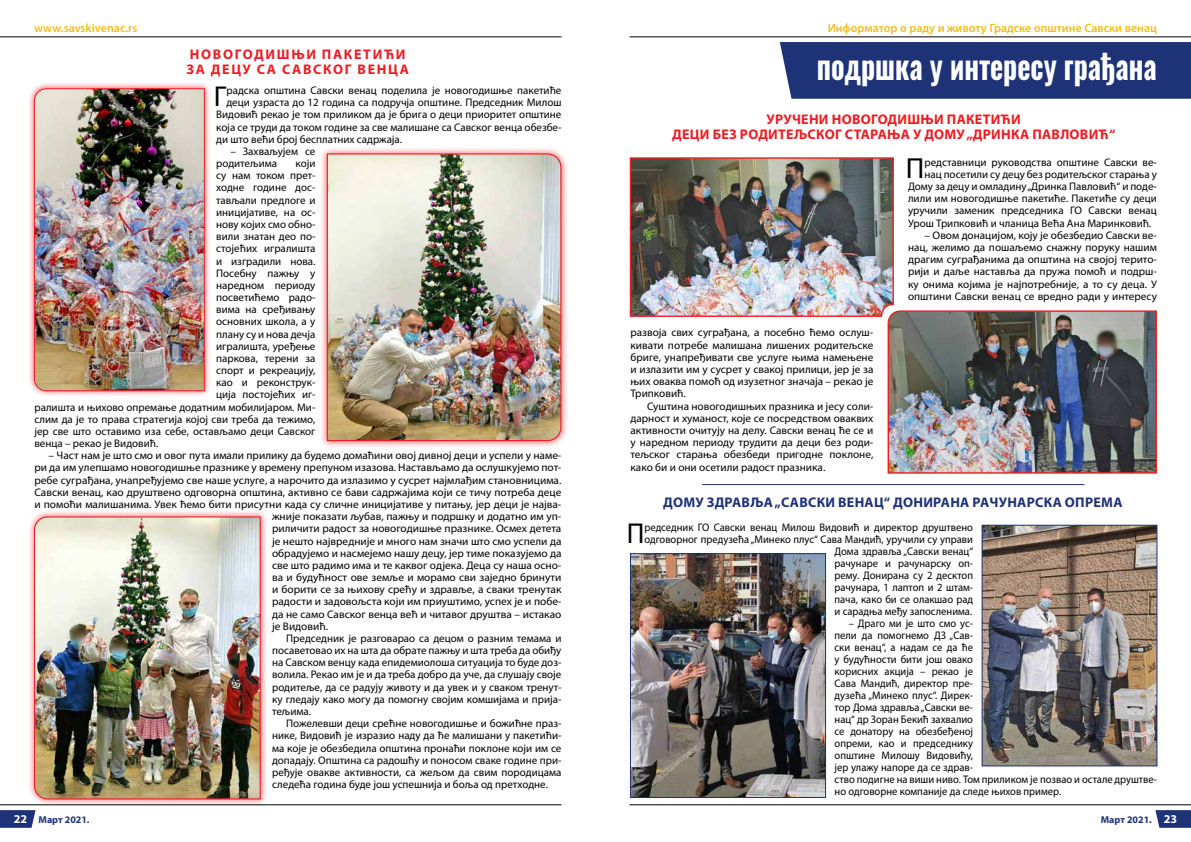
<style>
.page{position:relative;width:1191px;height:842px;background:#fff}
.page>*{position:absolute;margin:0;border:0;box-sizing:border-box;transform-origin:0 0}
.t1{font:700 33.6px "Oswald";color:#fff;scale:.83 1}
.t2{font:29.1px "Myriad Pro";color:#000}
.t3{font:28.8px "Myriad Pro";color:#000}
.t4{font:28.8px "Myriad Pro";color:#000;scale:.96 1}
.t5{font:700 14px/15px "Myriad Pro";letter-spacing:.02em;color:#ed1d24;text-align:center}
.t6{font:700 14px "Myriad Pro";letter-spacing:.02em;color:#1e3278}
.t7{font:700 14px/15px "Myriad Pro";letter-spacing:.12em;color:#ed1d24}
.t8{font:600 12px "Myriad Pro";color:#f2be1a}
.t9{font:11px/12.2px "Myriad Pro";color:#000;text-align:justify}
.t10{font:11px/12px "Myriad Pro";color:#000;text-align:right;scale:.96 1}
.t11{font:700 10px "Myriad Pro";color:#1e3278}
.s1{font-size:12px;color:#fff}
</style>
<div class="page">
<svg style="left:1155px;top:810px;width:36px;height:18px"></svg>
<hr style="left:629px;top:804px;width:562px;height:1px;background:#000">
<hr style="left:629px;top:36px;width:562px;height:1px;background:#000">
<div style="left:320px;top:146px;width:248px;height:302px;background:#ed1d24;opacity:.75"></div>
<img style="left:326px;top:153px;width:236px;height:289px">
<div style="left:27px;top:510px;width:240px;height:296px;background:#ed1d24;opacity:.75"></div>
<img style="left:33px;top:516px;width:228px;height:284px">
<div style="left:780px;top:42px;width:411px;height:57px;background:#1e3278"></div>
<hr style="left:0;top:36px;width:561px;height:1px;background:#000">
<hr style="left:0;top:804px;width:561px;height:1px;background:#000">
<svg style="left:0;top:810px;width:36px;height:18px"></svg>
<img style="left:629px;top:157px;width:265px;height:160px">
<img style="left:887px;top:310px;width:270px;height:164px">
<div style="left:27px;top:82px;width:184px;height:316px;background:#ed1d24;opacity:.75"></div>
<img style="left:33px;top:88px;width:172px;height:304px">
<img style="left:983px;top:527px;width:172px;height:237px">
<div style="left:981px;top:525px;width:176px;height:241px;border:1px solid #1e3278"></div>
<img style="left:632px;top:555px;width:192px;height:241px">
<div style="left:630px;top:553px;width:196px;height:245px;border:1px solid #1e3278"></div>
<hr style="left:702px;top:484px;width:382px;height:1px;background:#1e3278">
<p class="t8" style="left:34px;top:20px;width:105px">www.savskivenac.rs</p>
<p class="t7" style="left:187px;top:46px;width:224px">НОВОГОДИШЊИ ПАКЕТИЋИ<br>ЗА ДЕЦУ СА САВСКОГ ВЕНЦА</p>
<h3 class="t3" style="left:214px;top:79px;width:14px">Г</h3>
<p class="t9" style="left:226px;top:84px;width:336px">радска општина Савски венац поделила је новогодишње пакетиће</p>
<p class="t9" style="left:226px;top:96px;width:336px">деци узраста до 12 година са подручја општине. Председник Милош</p>
<p class="t9" style="left:216px;top:108px;width:347px">Видовић рекао је том приликом да је брига о деци приоритет општине</p>
<p class="t9" style="left:216px;top:121px;width:347px">која се труди да током године за све малишане са Савског венца обезбе-</p>
<p class="t9" style="left:216px;top:133px;width:187px">ди што већи број бесплатних садржаја.</p>
<p class="t9" style="left:216px;top:145px;width:101px;text-indent:14px">– Захваљујем се родитељима</p>
<p class="t9" style="left:295px;top:157px;width:21px">који</p>
<p class="t9" style="left:216px;top:169px;width:101px">су нам током прет-</p>
<p class="t9" style="left:216px;top:181px;width:101px">ходне године дос-</p>
<p class="t9" style="left:216px;top:194px;width:101px">тављали предлоге и</p>
<p class="t9" style="left:216px;top:206px;width:101px">иницијативе, на ос-</p>
<p class="t9" style="left:216px;top:218px;width:101px">нову којих смо обно-</p>
<p class="t9" style="left:216px;top:230px;width:101px">вили знатан део по-</p>
<p class="t9" style="left:216px;top:242px;width:101px">стојећих игралишта</p>
<p class="t9" style="left:216px;top:255px;width:101px">и изградили нова.</p>
<p class="t9" style="left:216px;top:267px;width:101px">Посебну пажњу у</p>
<p class="t9" style="left:216px;top:279px;width:101px">наредном периоду</p>
<p class="t9" style="left:216px;top:291px;width:101px">посветићемо радо-</p>
<p class="t9" style="left:216px;top:303px;width:101px">вима на сређивању</p>
<p class="t9" style="left:216px;top:315px;width:101px">основних школа, а у</p>
<p class="t9" style="left:216px;top:328px;width:101px">плану су и нова дечја</p>
<p class="t9" style="left:216px;top:340px;width:101px">игралишта, уређење</p>
<p class="t9" style="left:216px;top:352px;width:101px">паркова, терени за</p>
<p class="t9" style="left:216px;top:364px;width:101px">спорт и рекреацију,</p>
<p class="t9" style="left:216px;top:376px;width:101px">као и реконструк-</p>
<p class="t9" style="left:216px;top:388px;width:101px">ција постојећих иг-</p>
<p class="t9" style="left:34px;top:401px;width:282px">ралишта и њихово опремање додатним мобилијаром. Ми-</p>
<p class="t9" style="left:34px;top:413px;width:282px">слим да је то права стратегија којој сви треба да тежимо,</p>
<p class="t9" style="left:34px;top:425px;width:282px">јер све што оставимо иза себе, остављамо деци Савског</p>
<p class="t9" style="left:34px;top:437px;width:125px">венца – рекао је Видовић.</p>
<p class="t9" style="left:49px;top:449px;width:514px">– Част нам је што смо и овог пута имали прилику да будемо домаћини овој дивној деци и успели у наме-</p>
<p class="t9" style="left:34px;top:461px;width:528px">ри да им улепшамо новогодишње празнике у времену препуном изазова. Настављамо да ослушкујемо пот-</p>
<p class="t9" style="left:34px;top:474px;width:528px">ребе суграђана, унапређујемо све наше услуге, а нарочито да излазимо у сусрет најмлађим становницима.</p>
<p class="t9" style="left:34px;top:486px;width:528px">Савски венац, као друштвено одговорна општина, активно се бави садржајима који се тичу потреба деце</p>
<p class="t9" style="left:34px;top:498px;width:528px">и помоћи малишанима. Увек ћемо бити присутни када су сличне иницијативе у питању, јер деци је најва-</p>
<p class="t9" style="left:272px;top:510px;width:291px">жније показати љубав, пажњу и подршку и додатно им уп-</p>
<p class="t9" style="left:272px;top:522px;width:291px">риличити радост за новогодишње празнике. Осмех детета</p>
<p class="t9" style="left:272px;top:534px;width:291px">је нешто највредније и много нам значи што смо успели да</p>
<p class="t9" style="left:272px;top:547px;width:291px">обрадујемо и насмејемо нашу децу, јер тиме показујемо да</p>
<p class="t9" style="left:272px;top:559px;width:291px">све што радимо има и те каквог одјека. Деца су наша осно-</p>
<p class="t9" style="left:272px;top:571px;width:291px">ва и будућност ове земље и морамо сви заједно бринути</p>
<p class="t9" style="left:272px;top:583px;width:291px">и борити се за њихову срећу и здравље, а сваки тренутак</p>
<p class="t9" style="left:272px;top:595px;width:291px">радости и задовољста који им приуштимо, успех је и побе-</p>
<p class="t9" style="left:272px;top:608px;width:291px">да не само Савског венца већ и читавог друштва – истакао</p>
<p class="t9" style="left:272px;top:620px;width:58px">је Видовић.</p>
<p class="t9" style="left:286px;top:632px;width:277px">Председник је разговарао са децом о разним темама и</p>
<p class="t9" style="left:272px;top:644px;width:291px">посаветовао их на шта да обрате пажњу и шта треба да обиђу</p>
<p class="t9" style="left:272px;top:656px;width:291px">на Савском венцу када епидемиолоша ситуација то буде доз-</p>
<p class="t9" style="left:272px;top:668px;width:291px">волила. Рекао им је и да треба добро да уче, да слушају своје</p>
<p class="t9" style="left:272px;top:681px;width:291px">родитеље, да се радују животу и да увек и у сваком тренут-</p>
<p class="t9" style="left:272px;top:693px;width:291px">ку гледају како могу да помогну својим комшијама и прија-</p>
<p class="t9" style="left:272px;top:705px;width:41px">тељима.</p>
<p class="t9" style="left:286px;top:717px;width:277px">Пожелевши деци срећне новогодишње и божићне праз-</p>
<p class="t9" style="left:272px;top:729px;width:291px">нике, Видовић је изразио наду да ће малишани у пакетићи-</p>
<p class="t9" style="left:272px;top:741px;width:291px">ма које је обезбедила општина пронаћи поклоне који им се</p>
<p class="t9" style="left:272px;top:754px;width:291px">допадају. Општина са радошћу и поносом сваке године при-</p>
<p class="t9" style="left:272px;top:766px;width:291px">ређује овакве активности, са жељом да свим породицама</p>
<p class="t9" style="left:272px;top:778px;width:277px">следећа година буде још успешнија и боља од претходне.</p>
<p class="t11" style="left:14px;top:813px;width:77px"><span class="s1">22</span> Март 2021.</p>
<p class="t8" style="left:827px;top:20px;width:331px">Информатор о раду и животу Градске општине Савски венац</p>
<h1 class="t1" style="left:816px;top:43px;width:411px">подршка у интересу грађана</h1>
<p class="t5" style="left:672px;top:111px;width:444px">УРУЧЕНИ НОВОГОДИШЊИ ПАКЕТИЋИ<br>ДЕЦИ БЕЗ РОДИТЕЉСКОГ СТАРАЊА У ДОМУ „ДРИНКА ПАВЛОВИЋ“</p>
<h2 class="t2" style="left:905px;top:150px;width:20px">П</h2>
<p class="t9" style="left:924px;top:156px;width:234px">редставници руководства општине Савски ве-</p>
<p class="t9" style="left:924px;top:168px;width:234px">нац посетили су децу без родитељског старања у</p>
<p class="t9" style="left:908px;top:180px;width:250px">Дому за децу и омладину „Дринка Павловић“ и поде-</p>
<p class="t9" style="left:908px;top:192px;width:250px">лили им новогодишње пакетиће. Пакетиће су деци</p>
<p class="t9" style="left:908px;top:204px;width:250px">уручили заменик председника ГО Савски венац</p>
<p class="t9" style="left:908px;top:217px;width:245px">Урош Трипковић и чланица Већа Ана Маринковић.</p>
<p class="t9" style="left:908px;top:229px;width:250px;text-indent:17px">– Овом донацијом, коју је обезбедио Савски ве&shy;нац, желимо да пошаљемо снажну поруку нашим драгим суграђанима да општина на својој терито&shy;рији и даље наставља да пружа помоћ и подрш&shy;ку онима којима је најпотребније, а то су деца. У општини Савски венац се вредно ради у интересу</p>
<p class="t9" style="left:630px;top:326px;width:244px">развоја свих суграђана, а посебно ћемо ослуш&shy;кивати потребе малишана лишених родитељске бриге, унапређивати све услуге њима намењене и излазити им у сусрет у свакој прилици, јер је за њих оваква помоћ од изузетног значаја – рекао је Трипковић.</p>
<p class="t9" style="left:630px;top:400px;width:244px;text-indent:17px">Суштина новогодишњих празника и јесу соли&shy;дарност и хуманост, које се посредством оваквих активности очитују на делу. Савски венац ће се и у наредном периоду трудити да деци без роди&shy;тељског старања обезбеди пригодне поклоне, како би и они осетили радост празника.</p>
<p class="t6" style="left:663px;top:493px;width:461px">ДOМУ ЗДРАВЉА „САВСКИ ВЕНАЦ“ ДОНИРАНА РАЧУНАРСКА ОПРЕМА</p>
<h3 class="t4" style="left:626px;top:515px;width:20px">П</h3>
<p class="t10" style="left:644px;top:521px;width:344px">редседник ГО Савски венац Милош Видовић и директор друштвено одговорног предузећа „Минеко плус“ Сава Мандић, уручили су управи Дома здравља „Савски венац“<br>рачунаре и рачунарску оп-<br>рему. Донирана су 2 десктоп<br>рачунара, 1 лаптоп и 2 штам-<br>пача, како би се олакшао рад<br>и сарадња међу запосленима.</p>
<p class="t10" style="left:834px;top:617px;width:337px;text-align:left;text-indent:14px">– Драго ми је што смо ус-<br>пели да помогнемо ДЗ „Сав-<br>ски венац“, а надам се да ће<br>у будућности бити још овако<br>корисних акција – рекао је<br>Сава Мандић, директор пре-<br>дузећа „Минеко плус“. Дирек-<br>тор Дома здравља „Савски ве-<br>нац“ др Зоран Бекић захвалио<br>се донатору на обезбеђеној<br>опреми, као и председнику<br>општине Милошу Видовићу,<br>јер улажу напоре да се здрав-<br>ство подигне на виши ниво. Том приликом је позвао и остале друштве&shy;но одговорне компаније да следе њихов пример.</p>
<p class="t11" style="left:1100px;top:813px;width:78px">Март 2021. <span class="s1">23</span></p>
</div>
